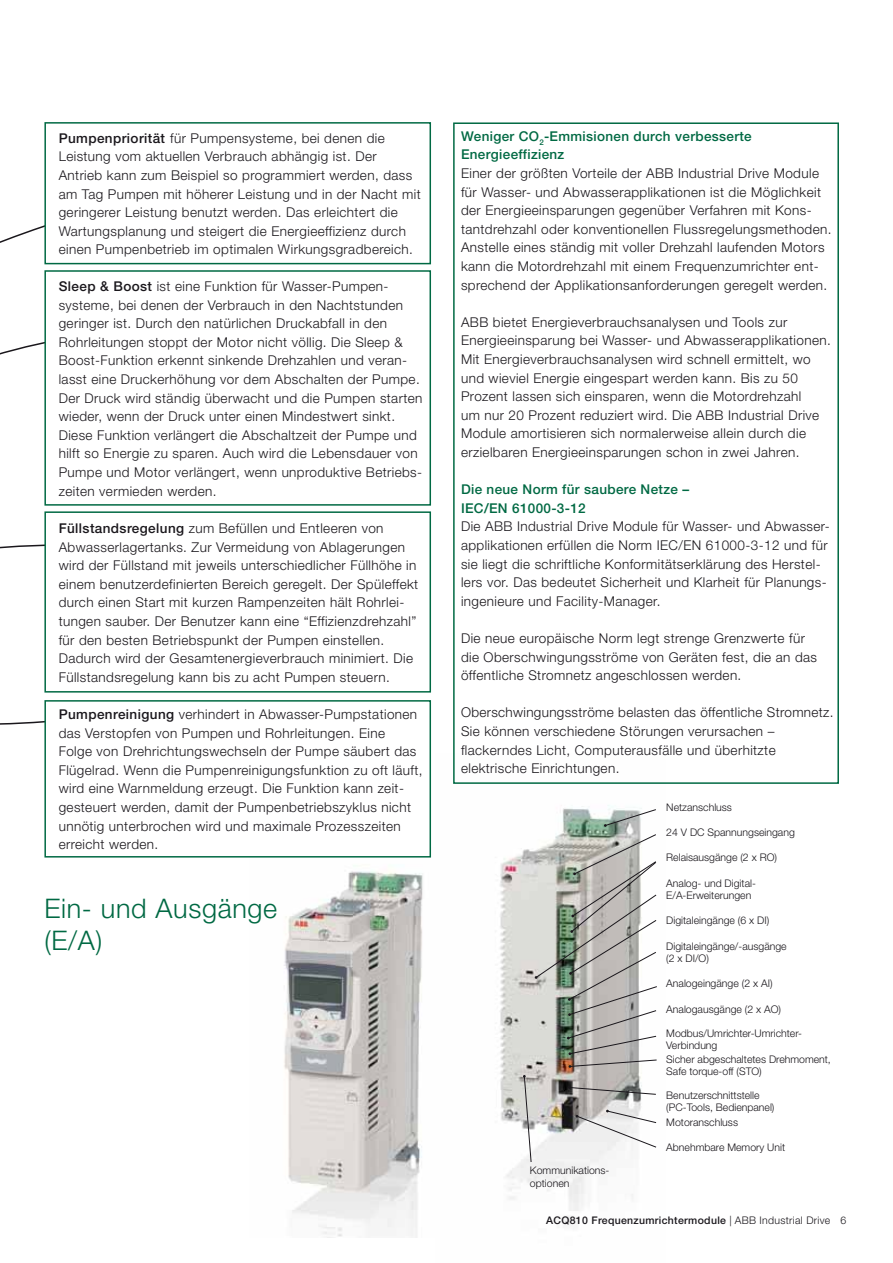
<style>
.page{position:relative;width:893px;height:1263px;background:#fff}
.page>*{position:absolute;margin:0;border:0;box-sizing:border-box;transform-origin:0 0}
.t1{font:300 27px/31.5px "Helvetica Neue";letter-spacing:.025em;color:#006943}
.t2{font:300 13.5px/18.6px "Helvetica Neue";letter-spacing:.03em;color:#1a171c}
.t3{font:500 13.5px/18.6px "Helvetica Neue";letter-spacing:.025em;color:#006943}
.t4{font:300 10.5px/12.6px "Helvetica Neue";color:#1a171c}
.t5{font:500 10.5px "Helvetica Neue";letter-spacing:.03em;color:#1a171c}
.s1{font-weight:500}
.s2{font-weight:300}
</style>
<div class="page">
<img style="left:284px;top:847px;width:148px;height:391px">
<img style="left:500px;top:805px;width:142px;height:418px">
<svg style="left:0;top:544px;width:44px;height:5px"></svg>
<svg style="left:0;top:225px;width:68px;height:130px"></svg>
<svg style="left:0;top:721px;width:44px;height:4px"></svg>
<div style="left:45px;top:701px;width:385px;height:156px;background:#fff"></div>
<div style="left:44px;top:700px;width:387px;height:158px;border:2px solid #006943"></div>
<div style="left:44px;top:511px;width:387px;height:182px;border:2px solid #006943"></div>
<div style="left:45px;top:271px;width:385px;height:234px;background:#fff"></div>
<div style="left:44px;top:270px;width:387px;height:236px;border:2px solid #006943"></div>
<div style="left:45px;top:123px;width:385px;height:141px;background:#fff"></div>
<div style="left:44px;top:122px;width:387px;height:142px;border:2px solid #006943"></div>
<div style="left:453px;top:122px;width:386px;height:662px;border:2px solid #006943"></div>
<svg style="left:523px;top:1075px;width:9px;height:88px"></svg>
<svg style="left:604px;top:809px;width:52px;height:18px"></svg>
<svg style="left:568px;top:1086px;width:88px;height:9px"></svg>
<svg style="left:576px;top:1110px;width:81px;height:38px"></svg>
<svg style="left:535px;top:834px;width:122px;height:234px;background:#b9bab4"></svg>
<p class="t2" style="left:59px;top:130px;width:363px"><span class="s1">Pumpenpriorität</span> für Pumpensysteme, bei denen die Leistung vom aktuellen Verbrauch abhängig ist. Der Antrieb kann zum Beispiel so programmiert werden, dass am Tag Pumpen mit höherer Leistung und in der Nacht mit geringerer Leistung benutzt werden. Das erleichtert die Wartungsplanung und steigert die Energieeffizienz durch einen Pumpenbetrieb im optimalen Wirkungsgradbereich.</p>
<p class="t3" style="left:461px;top:128px;width:292px">Weniger CO<sub>2</sub>-Emmisionen durch verbesserte<br>Energieeffizienz</p>
<p class="t2" style="left:461px;top:165px;width:372px">Einer der größten Vorteile der ABB Industrial Drive Module für Wasser- und Abwasserapplikationen ist die Möglichkeit der Energieeinsparungen gegenüber Verfahren mit Kons&shy;tantdrehzahl oder konventionellen Flussregelungsmethoden.<br>Anstelle eines ständig mit voller Drehzahl laufenden Motors kann die Motordrehzahl mit einem Frequenzumrichter ent&shy;sprechend der Applikationsanforderungen geregelt werden.</p>
<p class="t2" style="left:461px;top:314px;width:371px">ABB bietet Energieverbrauchsanalysen und Tools zur Energieeinsparung bei Wasser- und Abwasserapplikationen.<br>Mit Energieverbrauchsanalysen wird schnell ermittelt, wo und wieviel Energie eingespart werden kann. Bis zu 50<br>Prozent lassen sich einsparen, wenn die Motordrehzahl<br>um nur 20 Prozent reduziert wird. Die ABB Industrial Drive Module amortisieren sich normalerweise allein durch die erzielbaren Energieeinsparungen schon in zwei Jahren.</p>
<p class="t3" style="left:461px;top:481px;width:230px">Die neue Norm für saubere Netze –<br>IEC/EN 61000-3-12</p>
<p class="t2" style="left:461px;top:519px;width:370px">Die ABB Industrial Drive Module für Wasser- und Abwasser&shy;applikationen erfüllen die Norm IEC/EN 61000-3-12 und für sie liegt die schriftliche Konformitätserklärung des Herstel&shy;lers vor. Das bedeutet Sicherheit und Klarheit für Planungs&shy;ingenieure und Facility-Manager.</p>
<p class="t2" style="left:461px;top:630px;width:358px">Die neue europäische Norm legt strenge Grenzwerte für die Oberschwingungsströme von Geräten fest, die an das öffentliche Stromnetz angeschlossen werden.</p>
<p class="t2" style="left:461px;top:705px;width:374px">Oberschwingungsströme belasten das öffentliche Stromnetz.<br>Sie können verschiedene Störungen verursachen – flackerndes Licht, Computerausfälle und überhitzte elektrische Einrichtungen.</p>
<p class="t4" style="left:666px;top:802px;width:67px">Netzanschluss</p>
<p class="t4" style="left:666px;top:827px;width:130px">24 V DC Spannungseingang</p>
<p class="t4" style="left:666px;top:852px;width:112px">Relaisausgänge (2 x RO)</p>
<p class="t4" style="left:666px;top:877px;width:91px">Analog- und Digital-<br>E/A-Erweiterungen</p>
<p class="t4" style="left:666px;top:915px;width:104px">Digitaleingänge (6 x DI)</p>
<p class="t4" style="left:666px;top:940px;width:122px">Digitaleingänge/-ausgänge (2 x DI/O)</p>
<p class="t4" style="left:666px;top:978px;width:108px">Analogeingänge (2 x AI)</p>
<p class="t4" style="left:666px;top:1003px;width:116px">Analogausgänge (2 x AO)</p>
<p class="t4" style="left:666px;top:1028px;width:137px;line-height:12px">Modbus/Umrichter-Umrichter-<br>Verbindung</p>
<p class="t4" style="left:666px;top:1054px;width:166px;line-height:12px">Sicher abgeschaltetes Drehmoment,<br>Safe torque-off (STO)</p>
<p class="t4" style="left:666px;top:1090px;width:110px;line-height:12px">Benutzerschnittstelle (PC-Tools, Bedienpanel)</p>
<p class="t4" style="left:666px;top:1117px;width:73px">Motoranschluss</p>
<p class="t4" style="left:666px;top:1142px;width:120px">Abnehmbare Memory Unit</p>
<p class="t4" style="left:530px;top:1165px;width:81px">Kommunikations&shy;optionen</p>
<p class="t5" style="left:546px;top:1217px;width:301px">ACQ810 Frequenzumrichtermodule <span class="s2">| ABB Industrial Drive 6</span></p>
<p class="t2" style="left:59px;top:278px;width:365px"><span class="s1">Sleep &amp; Boost</span> ist eine Funktion für Wasser-Pumpen&shy;systeme, bei denen der Verbrauch in den Nachtstunden geringer ist. Durch den natürlichen Druckabfall in den Rohrleitungen stoppt der Motor nicht völlig. Die Sleep &amp; Boost-Funktion erkennt sinkende Drehzahlen und veran&shy;lasst eine Druckerhöhung vor dem Abschalten der Pumpe.<br>Der Druck wird ständig überwacht und die Pumpen starten wieder, wenn der Druck unter einen Mindestwert sinkt.<br>Diese Funktion verlängert die Abschaltzeit der Pumpe und hilft so Energie zu sparen. Auch wird die Lebensdauer von Pumpe und Motor verlängert, wenn unproduktive Betriebs&shy;zeiten vermieden werden.</p>
<p class="t2" style="left:59px;top:520px;width:361px"><span class="s1">Füllstandsregelung</span> zum Befüllen und Entleeren von Abwasserlagertanks. Zur Vermeidung von Ablagerungen wird der Füllstand mit jeweils unterschiedlicher Füllhöhe in einem benutzerdefinierten Bereich geregelt. Der Spüleffekt durch einen Start mit kurzen Rampenzeiten hält Rohrlei&shy;tungen sauber. Der Benutzer kann eine “Effizienzdrehzahl” für den besten Betriebspunkt der Pumpen einstellen.<br>Dadurch wird der Gesamtenergieverbrauch minimiert. Die Füllstandsregelung kann bis zu acht Pumpen steuern.</p>
<p class="t2" style="left:59px;top:706px;width:365px"><span class="s1">Pumpenreinigung</span> verhindert in Abwasser-Pumpstationen das Verstopfen von Pumpen und Rohrleitungen. Eine<br>Folge von Drehrichtungswechseln der Pumpe säubert das Flügelrad. Wenn die Pumpenreinigungsfunktion zu oft läuft, wird eine Warnmeldung erzeugt. Die Funktion kann zeit&shy;gesteuert werden, damit der Pumpenbetriebszyklus nicht unnötig unterbrochen wird und maximale Prozesszeiten erreicht werden.</p>
<h1 class="t1" style="left:44px;top:896px;width:234px">Ein- und Ausgänge (E/A)</h1>
</div>
